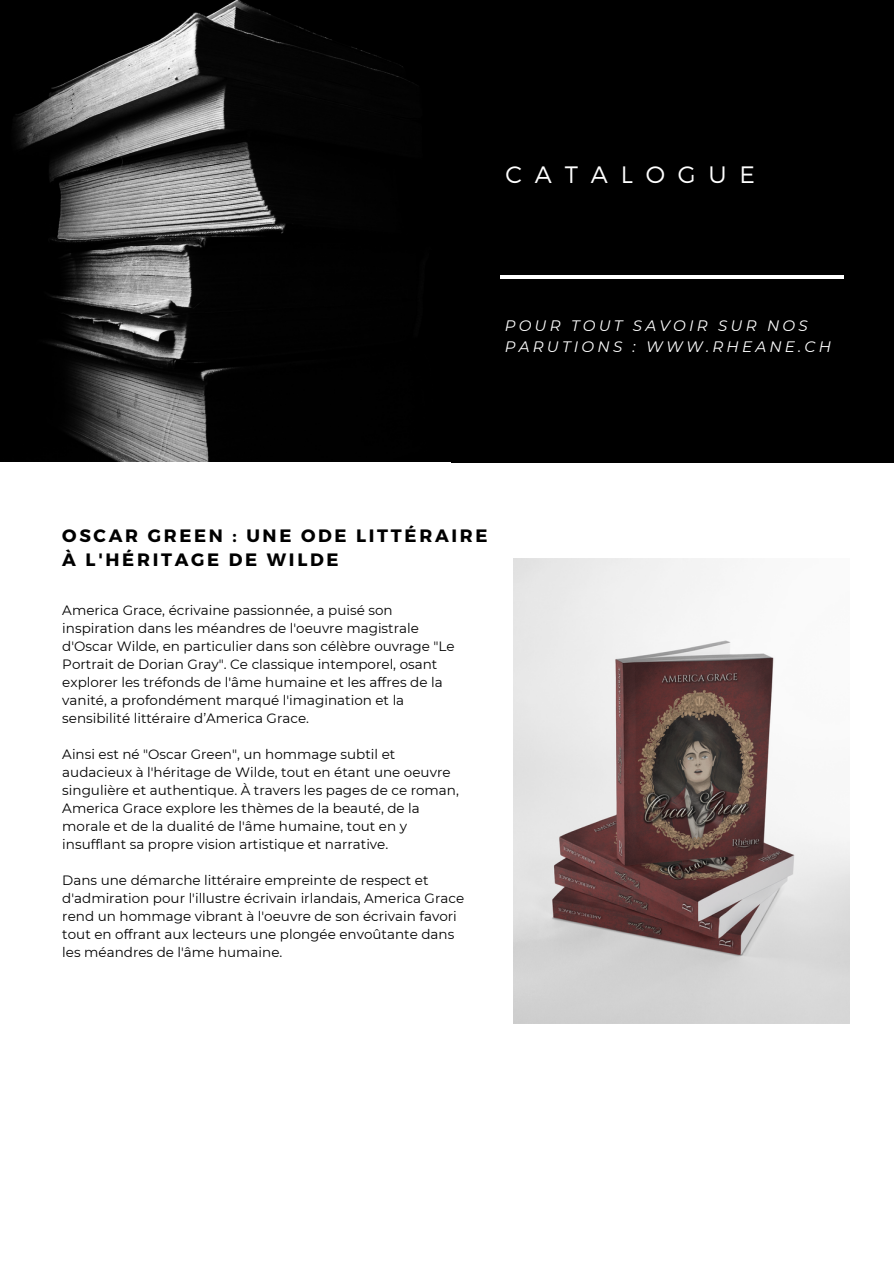
<style>
.page{position:relative;width:894px;height:1264px;background:#fff}
.page>*{position:absolute;margin:0;border:0;box-sizing:border-box;transform-origin:0 0}
.t1{font:300 23.7px "Montserrat";letter-spacing:.54em;color:#fff}
.t2{font:700 17.85px/24px "Montserrat";letter-spacing:.15em;color:#000}
.t3{font:italic 15.15px/20.2px "Montserrat";letter-spacing:.21em;color:#fff}
.t4{font:13.5px/18px "Montserrat";color:#000}
</style>
<div class="page">
<div style="left:450px;top:0;width:443px;height:462px;background:#000"></div>
<img style="left:0;top:0;width:450px;height:462px">
<img style="left:513px;top:559px;width:336px;height:464px">
<hr style="left:500px;top:275px;width:343px;height:3px;background:#fff">
<h1 class="t1" style="left:505px;top:159px;width:251px">CATALOGUE</h1>
<p class="t3" style="left:504px;top:316px;width:328px">POUR TOUT SAVOIR SUR NOS<br>PARUTIONS : WWW.RHEANE.CH</p>
<p class="t2" style="left:62px;top:523px;width:426px">OSCAR GREEN : UNE ODE LITTÉRAIRE<br>À L'HÉRITAGE DE WILDE</p>
<h3 class="t4" style="left:62px;top:601px;width:394px">America Grace, écrivaine passionnée, a puisé son inspiration dans les méandres de l'oeuvre magistrale d'Oscar Wilde, en particulier dans son célèbre ouvrage "Le Portrait de Dorian Gray". Ce classique intemporel, osant explorer les tréfonds de l'âme humaine et les affres de la vanité, a profondément marqué l'imagination et la sensibilité littéraire d’America Grace.</h3>
<h2 class="t4" style="left:62px;top:745px;width:398px">Ainsi est né "Oscar Green", un hommage subtil et audacieux à l'héritage de Wilde, tout en étant une oeuvre singulière et authentique. À travers les pages de ce roman, America Grace explore les thèmes de la beauté, de la morale et de la dualité de l'âme humaine, tout en y insufflant sa propre vision artistique et narrative.</h2>
<p class="t4" style="left:62px;top:871px;width:403px">Dans une démarche littéraire empreinte de respect et d'admiration pour l'illustre écrivain irlandais, America Grace rend un hommage vibrant à l'oeuvre de son écrivain favori tout en offrant aux lecteurs une plongée envoûtante dans les méandres de l'âme humaine.</p>
</div>
